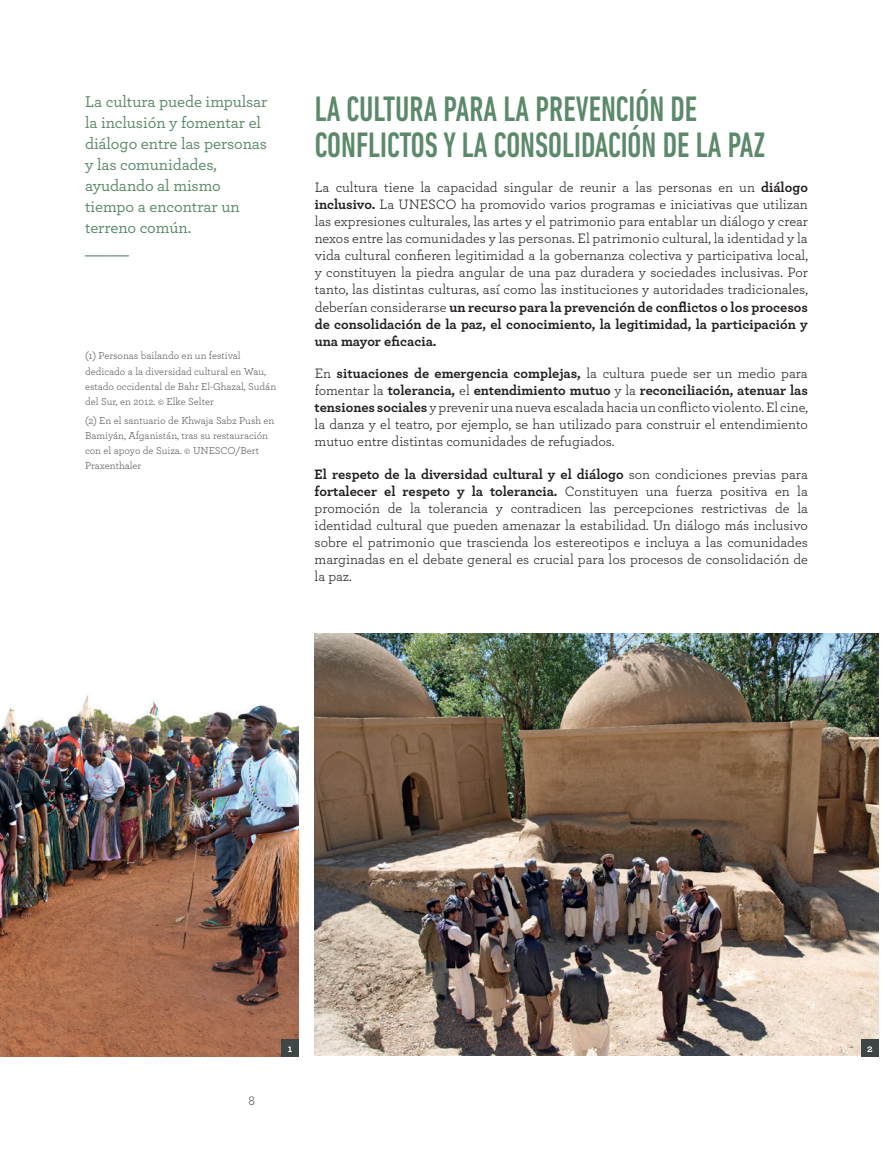
<style>
.page{position:relative;width:893px;height:1149px;background:#fff}
.page>*{position:absolute;margin:0;border:0;box-sizing:border-box;transform-origin:0 0}
.t1{font:500 condensed 36px/36px "DIN Next LT Pro";color:#5c896a;scale:.9 1}
.t2{font:500 16.5px/21px "Archer";letter-spacing:-.005em;color:#5c896a}
.t3{font:14.25px/17.1px "Archer";color:#231f20;text-align:justify}
.t4{font:13.5px "Archer";color:#57585a}
.t5{font:10.5px/15px "Archer";color:#57585a}
.t6{font:700 10.5px "Archer";color:#fff}
.s1{font-weight:700}
</style>
<div class="page">
<img style="left:315px;top:633px;width:563px;height:421px">
<img style="left:0;top:695px;width:299px;height:360px">
<div style="left:282px;top:1038px;width:17px;height:17px;background:#3d4746"></div>
<div style="left:861px;top:1038px;width:17px;height:17px;background:#3d4746"></div>
<p class="t2" style="left:85px;top:90px;width:184px">La cultura puede impulsar la inclusión y fomentar el diálogo entre las personas y las comunidades, ayudando al mismo tiempo a encontrar un terreno común.<br>_____</p>
<p class="t5" style="left:85px;top:348px;width:193px">(1) Personas bailando en un festival dedicado a la diversidad cultural en Wau, estado occidental de Bahr El-Ghazal, Sudán del Sur, en 2012. © Elke Selter</p>
<p class="t5" style="left:85px;top:412px;width:191px">(2) En el santuario de Khwaja Sabz Push en Bamiyán, Afganistán, tras su restauración con el apoyo de Suiza. © UNESCO/Bert Praxenthaler</p>
<h1 class="t1" style="left:315px;top:90px;width:502px">LA CULTURA PARA LA PREVENCIÓN DE<br>CONFLICTOS Y LA CONSOLIDACIÓN DE LA PAZ</h1>
<p class="t3" style="left:315px;top:178px;width:495px">La cultura tiene la capacidad singular de reunir a las personas en un <span class="s1">diálogo inclusivo.</span> La UNESCO ha promovido varios programas e iniciativas que utilizan las expresiones culturales, las artes y el patrimonio para entablar un diálogo y crear nexos entre las comunidades y las personas. El patrimonio cultural, la identidad y la vida cultural confieren legitimidad a la gobernanza colectiva y participativa local, y constituyen la piedra angular de una paz duradera y sociedades inclusivas. Por tanto, las distintas culturas, así como las instituciones y autoridades tradicionales, deberían considerarse <span class="s1">un recurso para la prevención de conflictos o los procesos de consolidación de la paz, el conocimiento, la legitimidad, la participación y una mayor eficacia.</span></p>
<p class="t3" style="left:315px;top:364px;width:495px">En <span class="s1">situaciones de emergencia complejas,</span> la cultura puede ser un medio para fomentar la <span class="s1">tolerancia,</span> el <span class="s1">entendimiento mutuo</span> y la <span class="s1">reconciliación, atenuar las tensiones sociales</span> y prevenir una nueva escalada hacia un conflicto violento. El cine, la danza y el teatro, por ejemplo, se han utilizado para construir el entendimiento mutuo entre distintas comunidades de refugiados.</p>
<p class="t3" style="left:315px;top:464px;width:495px"><span class="s1">El respeto de la diversidad cultural y el diálogo</span> son condiciones previas para <span class="s1">fortalecer el respeto y la tolerancia.</span> Constituyen una fuerza positiva en la promoción de la tolerancia y contradicen las percepciones restrictivas de la identidad cultural que pueden amenazar la estabilidad. Un diálogo más inclusivo sobre el patrimonio que trascienda los estereotipos e incluya a las comunidades marginadas en el debate general es crucial para los procesos de consolidación de la paz.</p>
<p class="t4" style="left:249px;top:1090px;width:8px">8</p>
<p class="t6" style="left:288px;top:1039px;width:6px">1</p>
<p class="t6" style="left:867px;top:1039px;width:7px">2</p>
</div>
